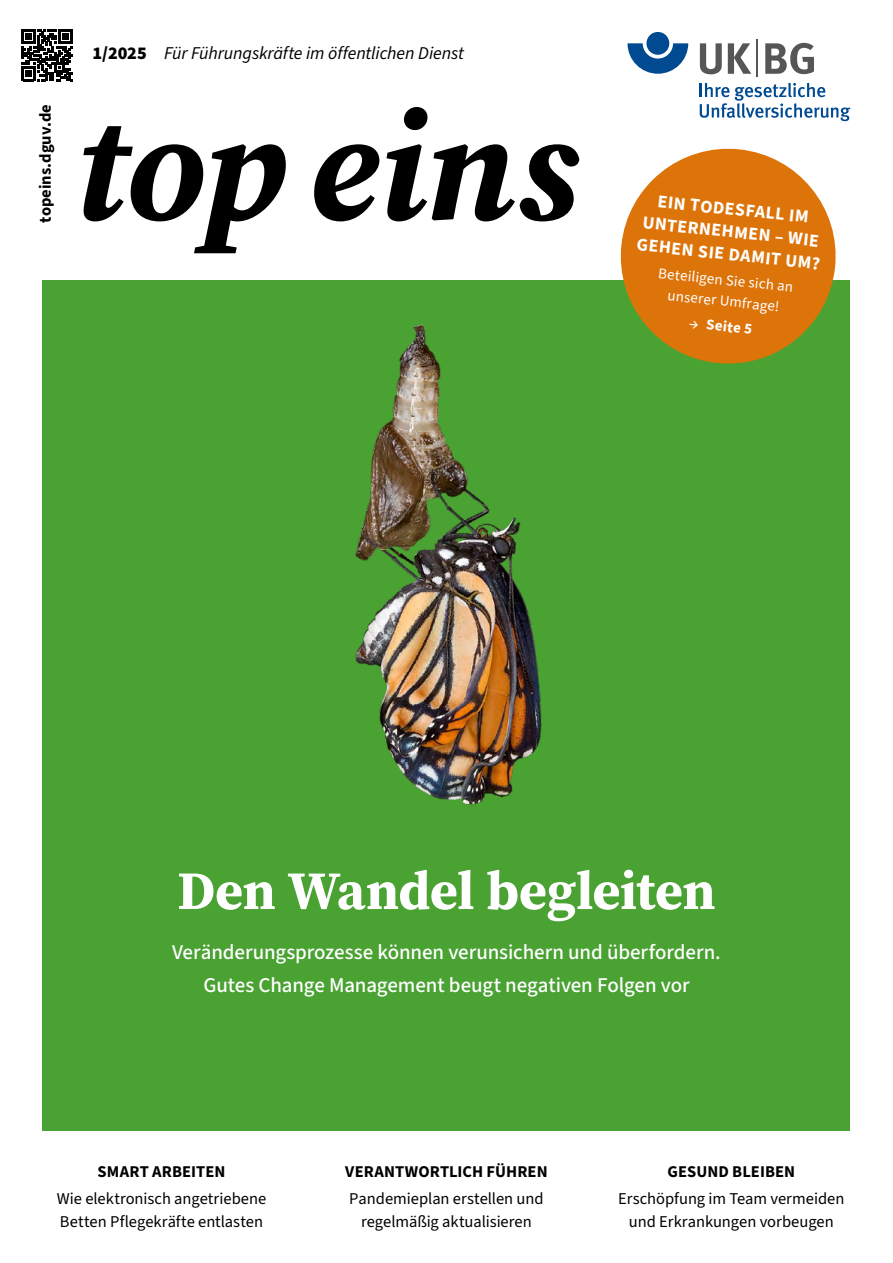
<style>
.page{position:relative;width:893px;height:1263px;background:#fff}
.page>*{position:absolute;margin:0;border:0;box-sizing:border-box;transform-origin:0 0}
.t1{font:italic 700 150px "Source Serif 4";letter-spacing:-.005em;color:#000}
.t2{font:700 54px "Source Serif 4";letter-spacing:-.01em;color:#fff}
.t3{font:500 21px/33px "Source Sans 3";letter-spacing:-.005em;color:#fff;text-align:center}
.t4{font:700 18px/22.5px "Source Sans 3";color:#fff;text-align:center}
.t5{font:italic 18px "Source Sans 3";letter-spacing:-.005em;color:#000}
.t6{font:16.5px/22.5px "Source Sans 3";color:#000;text-align:center}
.t7{font:700 16.5px "Source Sans 3";letter-spacing:.005em;color:#000}
.t8{font:15px/21px "Source Sans 3";color:#fff;text-align:center}
.t9{font:700 15px "Source Sans 3";color:#fff}
.s1{font-weight:900;font-style:normal}
.s2{font-weight:500}
</style>
<div class="page">
<div style="left:43px;top:281px;width:807px;height:850px;background:#4aa233"></div>
<svg style="left:21px;top:30px;width:52px;height:51px"></svg>
<svg style="left:615px;top:148px;width:226px;height:216px;fill:#dd740a"></svg>
<svg style="left:627px;top:43px;width:61px;height:31px"></svg>
<div style="left:646px;top:32px;width:23px;height:23px;background:#004a91;border-radius:50%"></div>
<svg style="left:700px;top:83px;width:150px;height:38px"></svg>
<svg style="left:700px;top:43px;width:22px;height:31px"></svg>
<svg style="left:728px;top:43px;width:23px;height:31px"></svg>
<svg style="left:765px;top:43px;width:49px;height:31px"></svg>
<hr style="left:756px;top:39px;width:2px;height:38px;background:#565656">
<img style="left:355px;top:324px;width:187px;height:481px">
<p class="t7" style="left:34px;top:223px;width:120px;rotate:-90deg">topeins.dguv.de</p>
<p class="t5" style="left:92px;top:42px;width:373px"><span class="s1">1/2025</span> Für Führungskräfte im öffentlichen Dienst</p>
<h1 class="t1" style="left:77px;top:66px;width:506px">top eins</h1>
<p class="t4" style="left:643px;top:188px;width:186px;rotate:6deg">EIN TODESFALL IM<br>UNTERNEHMEN – WIE<br>GEHEN SIE DAMIT UM?</p>
<p class="t8" style="left:659px;top:262px;width:137px;rotate:6deg">Beteiligen Sie sich an unserer Umfrage!</p>
<p class="t9" style="left:690px;top:313px;width:65px;rotate:6deg"><span class="s2">→</span> Seite 5</p>
<p class="t2" style="left:177px;top:854px;width:540px">Den Wandel begleiten</p>
<p class="t3" style="left:172px;top:935px;width:550px">Veränderungsprozesse können verunsichern und überfordern.<br>Gutes Change Management beugt negativen Folgen vor</p>
<p class="t7" style="left:98px;top:1161px;width:129px">SMART ARBEITEN</p>
<p class="t6" style="left:57px;top:1187px;width:211px;text-align:left">Wie elektronisch angetriebene<br>Betten Pflegekräfte entlasten</p>
<p class="t7" style="left:345px;top:1161px;width:204px">VERANTWORTLICH FÜHREN</p>
<p class="t6" style="left:349px;top:1187px;width:196px">Pandemieplan erstellen und regelmäßig aktualisieren</p>
<p class="t7" style="left:667px;top:1161px;width:129px">GESUND BLEIBEN</p>
<p class="t6" style="left:618px;top:1187px;width:228px">Erschöpfung im Team vermeiden und Erkrankungen vorbeugen</p>
</div>
